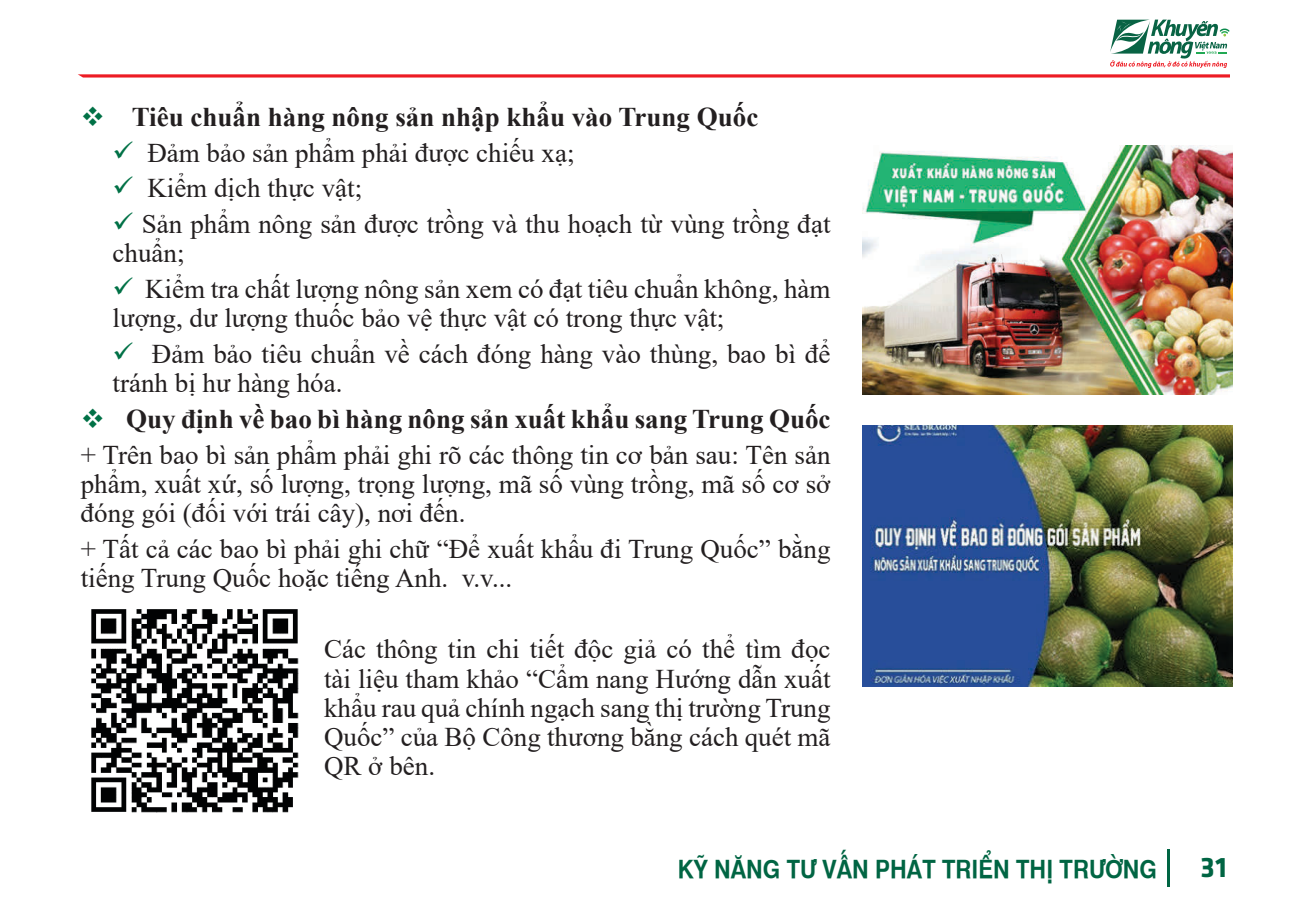
<style>
.page{position:relative;width:1295px;height:919px;background:#fff}
.page>*{position:absolute;margin:0;border:0;box-sizing:border-box;transform-origin:0 0}
.t1{font:29.25px "UTM Facebook K&T Bold";color:#006543}
.t2{font:27px/29.2px "Times New Roman";color:#231f20}
.t3{font:700 27px "Times New Roman";color:#231f20}
.t4{font:700 24.75px "UVN Hong Ha";color:#006543;scale:.91 1}
.s1{color:#007146}
</style>
<div class="page">
<hr style="left:1167px;top:848px;width:3px;height:38px;background:#006543">
<svg style="left:78px;top:74px;width:1152px;height:3px;background:#ef363d"></svg>
<svg style="left:1110px;top:20px;width:119px;height:48px"></svg>
<img style="left:862px;top:145px;width:371px;height:249px">
<img style="left:862px;top:425px;width:371px;height:261px">
<img style="left:91px;top:609px;width:208px;height:204px">
<p class="t3" style="left:81px;top:98px;width:679px"><span class="s1">❖</span> Tiêu chuẩn hàng nông sản nhập khẩu vào Trung Quốc</p>
<p class="t2" style="left:113px;top:137px;width:463px"><span class="s1">✓</span> Đảm bảo sản phẩm phải được chiếu xạ;</p>
<p class="t2" style="left:113px;top:173px;width:251px"><span class="s1">✓</span> Kiểm dịch thực vật;</p>
<p class="t2" style="left:113px;top:208px;width:719px"><span class="s1">✓</span> Sản phẩm nông sản được trồng và thu hoạch từ vùng trồng đạt chuẩn;</p>
<p class="t2" style="left:113px;top:273px;width:719px"><span class="s1">✓</span> Kiểm tra chất lượng nông sản xem có đạt tiêu chuẩn không, hàm lượng, dư lượng thuốc bảo vệ thực vật có trong thực vật;</p>
<p class="t2" style="left:113px;top:338px;width:719px"><span class="s1">✓</span> Đảm bảo tiêu chuẩn về cách đóng hàng vào thùng, bao bì để tránh bị hư hàng hóa.</p>
<p class="t3" style="left:81px;top:400px;width:751px"><span class="s1">❖</span> Quy định về bao bì hàng nông sản xuất khẩu sang Trung Quốc</p>
<p class="t2" style="left:81px;top:439px;width:751px;text-align:justify">+ Trên bao bì sản phẩm phải ghi rõ các thông tin cơ bản sau: Tên sản phẩm, xuất xứ, số lượng, trọng lượng, mã số vùng trồng, mã số cơ sở đóng gói (đối với trái cây), nơi đến.</p>
<p class="t2" style="left:81px;top:533px;width:751px">+ Tất cả các bao bì phải ghi chữ “Để xuất khẩu đi Trung Quốc” bằng tiếng Trung Quốc hoặc tiếng Anh. v.v...</p>
<p class="t2" style="left:324px;top:633px;width:508px;text-align:justify">Các thông tin chi tiết độc giả có thể tìm đọc tài liệu tham khảo “Cẩm nang Hướng dẫn xuất khẩu rau quả chính ngạch sang thị trường Trung Quốc” của Bộ Công thương bằng cách quét mã QR ở bên.</p>
<p class="t4" style="left:678px;top:849px;width:528px">KỸ NĂNG TƯ VẤN PHÁT TRIỂN THỊ TRƯỜNG</p>
<p class="t1" style="left:1200px;top:846px;width:28px">31</p>
</div>
